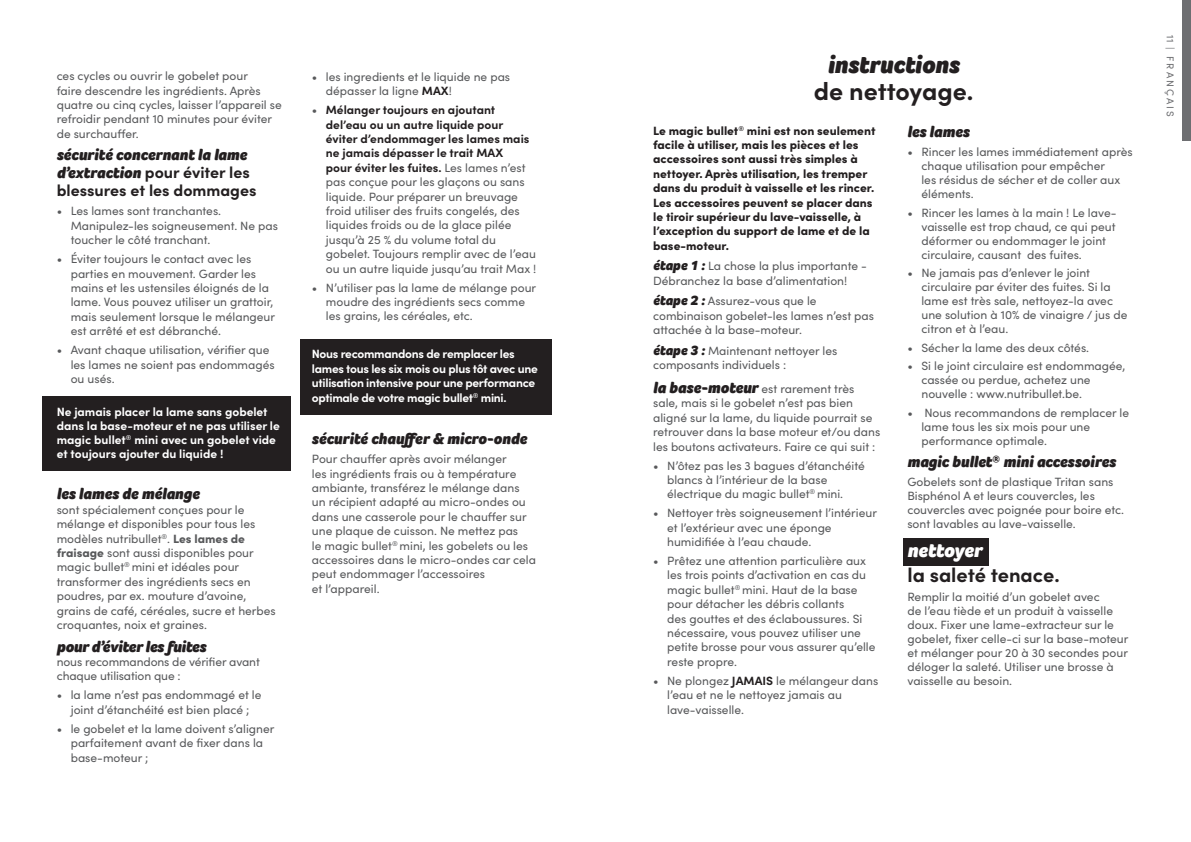
<style>
.page{position:relative;width:1191px;height:842px;background:#fff}
.page>*{position:absolute;margin:0;border:0;box-sizing:border-box;transform-origin:0 0}
.t1{font:italic 900 25px "Foco";color:#231f20}
.t2{font:700 25px "Sofia Pro";color:#231f20}
.t3{font:700 20px "Sofia Pro";color:#231f20}
.t4{font:italic 900 20px "Foco";letter-spacing:-.01em;color:#fff}
.t5{font:italic 900 16px "Foco";color:#231f20}
.t6{font:700 16px/18px "Sofia Pro";color:#231f20}
.t7{font:12px/14.4px "Sofia Pro";color:#58595b}
.t8{font:900 12px/14.4px "Sofia Pro";color:#231f20}
.t9{font:700 12px/14.4px "Sofia Pro";letter-spacing:-.025em;color:#fff}
.t10{font:700 12px/14px "Sofia Pro";color:#fff}
.t11{font:10px "Sofia Pro";letter-spacing:.21em;color:#6d6e71}
.s1{font-family:"Foco";font-weight:900;font-style:italic}
.s2{font-weight:900}
.s3{font-weight:700;color:#231f20}
.s4{font-family:"Foco";font-weight:900;font-style:italic;font-size:14px;color:#231f20}
.s5{font-family:"Foco";font-weight:900;font-style:italic;font-size:16px;color:#231f20}
</style>
<div class="page">
<div style="left:903px;top:539px;width:86px;height:27px;background:#231f20"></div>
<div style="left:42px;top:396px;width:248px;height:75px;background:#231f20"></div>
<div style="left:300px;top:339px;width:251px;height:76px;background:#231f20"></div>
<div style="left:1183px;top:0;width:8px;height:140px;background:#6d6e71"></div>
<p class="t7" style="left:57px;top:68px;width:227px">ces cycles ou ouvrir le gobelet pour<br>faire descendre les ingrédients. Après quatre ou cinq cycles, laisser l’appareil se refroidir pendant 10 minutes pour éviter de surchauffer.</p>
<h3 class="t5" style="left:57px;top:144px;width:192px">sécurité concernant la lame</h3>
<h3 class="t6" style="left:57px;top:162px;width:201px"><span class="s1">d’extraction</span> pour éviter les blessures et les dommages</h3>
<p class="t7" style="left:71px;top:203px;width:209px;text-indent:-14px">• Les lames sont tranchantes.<br>Manipulez-les soigneusement. Ne pas toucher le côté tranchant.</p>
<p class="t7" style="left:71px;top:251px;width:206px;text-indent:-14px">• Éviter toujours le contact avec les parties en mouvement. Garder les mains et les ustensiles éloignés de la lame. Vous pouvez utiliser un grattoir, mais seulement lorsque le mélangeur est arrêté et est débranché.</p>
<p class="t7" style="left:71px;top:342px;width:205px;text-indent:-14px">• Avant chaque utilisation, vérifier que les lames ne soient pas endommagés ou usés.</p>
<p class="t10" style="left:57px;top:404px;width:225px">Ne jamais placer la lame sans gobelet dans la base-moteur et ne pas utiliser le magic bullet<sup>®</sup> mini avec un gobelet vide et toujours ajouter du liquide !</p>
<h3 class="t5" style="left:57px;top:483px;width:145px">les lames de mélange</h3>
<p class="t7" style="left:57px;top:502px;width:221px">sont spécialement conçues pour le mélange et disponibles pour tous les modèles nutribullet<sup>®</sup>. <span class="s2">Les lames de fraisage</span> sont aussi disponibles pour magic bullet<sup>®</sup> mini et idéales pour transformer des ingrédients secs en poudres, par ex. mouture d’avoine, grains de café, céréales, sucre et herbes croquantes, noix et graines.</p>
<h3 class="t5" style="left:57px;top:636px;width:151px">pour d’éviter les fuites</h3>
<p class="t7" style="left:57px;top:654px;width:205px">nous recommandons de vérifier avant chaque utilisation que :</p>
<p class="t7" style="left:57px;top:687px;width:206px;text-align:center">• la lame n’est pas endommagé et le joint d’étanchéité est bien placé ;</p>
<p class="t7" style="left:71px;top:721px;width:205px;text-indent:-14px">• le gobelet et la lame doivent s’aligner parfaitement avant de fixer dans la base-moteur ;</p>
<p class="t7" style="left:326px;top:69px;width:186px;text-indent:-14px">• les ingredients et le liquide ne pas dépasser la ligne <span class="s3">MAX</span>!</p>
<p class="t7" style="left:326px;top:102px;width:212px;text-indent:-14px">• <span class="s3">Mélanger toujours en ajoutant del’eau ou un autre liquide pour éviter d’endommager les lames mais ne jamais dépasser le trait MAX<br>pour éviter les fuites.</span> Les lames n’est pas conçue pour les glaçons ou sans liquide. Pour préparer un breuvage froid utiliser des fruits congelés, des liquides froids ou de la glace pilée jusqu’à 25 % du volume total du gobelet. Toujours remplir avec de l’eau ou un autre liquide jusqu’au trait Max !</p>
<p class="t7" style="left:326px;top:280px;width:212px;text-indent:-14px">• N’utiliser pas la lame de mélange pour moudre des ingrédients secs comme les grains, les céréales, etc.</p>
<p class="t9" style="left:312px;top:346px;width:227px">Nous recommandons de remplacer les lames tous les six mois ou plus tôt avec une utilisation intensive pour une performance optimale de votre magic bullet<sup>®</sup> mini.</p>
<h3 class="t5" style="left:312px;top:428px;width:217px">sécurité chauffer &amp; micro-onde</h3>
<p class="t7" style="left:312px;top:451px;width:225px">Pour chauffer après avoir mélanger<br>les ingrédients frais ou à température ambiante, transférez le mélange dans un récipient adapté au micro-ondes ou dans une casserole pour le chauffer sur une plaque de cuisson. Ne mettez pas<br>le magic bullet<sup>®</sup> mini, les gobelets ou les accessoires dans le micro-ondes car cela peut endommager l’accessoires<br>et l’appareil.</p>
<h1 class="t1" style="left:827px;top:48px;width:133px">instructions</h1>
<h1 class="t2" style="left:814px;top:72px;width:161px">de nettoyage.</h1>
<p class="t8" style="left:653px;top:122px;width:224px">Le magic bullet<sup>®</sup> mini est non seulement facile à utiliser, mais les pièces et les accessoires sont aussi très simples à nettoyer. Après utilisation, les tremper dans du produit à vaisselle et les rincer.<br>Les accessoires peuvent se placer dans le tiroir supérieur du lave-vaisselle, à l’exception du support de lame et de la base-moteur.</p>
<p class="t7" style="left:653px;top:258px;width:215px"><span class="s4">étape 1 :</span> La chose la plus importante -<br>Débranchez la base d’alimentation!</p>
<p class="t7" style="left:653px;top:293px;width:222px"><span class="s4">étape 2 :</span> Assurez-vous que le combinaison gobelet-les lames n’est pas attachée à la base-moteur.</p>
<p class="t7" style="left:653px;top:343px;width:186px"><span class="s4">étape 3 :</span> Maintenant nettoyer les composants individuels :</p>
<p class="t7" style="left:653px;top:381px;width:229px"><span class="s5">la base-moteur</span> est rarement très sale, mais si le gobelet n’est pas bien aligné sur la lame, du liquide pourrait se retrouver dans la base moteur et/ou dans les boutons activateurs. Faire ce qui suit :</p>
<p class="t7" style="left:667px;top:457px;width:199px;text-indent:-14px">• N’ôtez pas les 3 bagues d’étanchéité blancs à l’intérieur de la base électrique du magic bullet<sup>®</sup> mini.</p>
<p class="t7" style="left:667px;top:505px;width:211px;text-indent:-14px">• Nettoyer très soigneusement l’intérieur et l’extérieur avec une éponge humidifiée à l’eau chaude.</p>
<p class="t7" style="left:667px;top:553px;width:210px;text-indent:-14px">• Prêtez une attention particulière aux les trois points d’activation en cas du magic bullet<sup>®</sup> mini. Haut de la base pour détacher les débris collants<br>des gouttes et des éclaboussures. Si nécessaire, vous pouvez utiliser une petite brosse pour vous assurer qu’elle reste propre.</p>
<p class="t7" style="left:667px;top:673px;width:212px;text-indent:-14px">• Ne plongez <span class="s3">JAMAIS</span> le mélangeur dans l’eau et ne le nettoyez jamais au lave-vaisselle.</p>
<h3 class="t5" style="left:907px;top:121px;width:64px">les lames</h3>
<p class="t7" style="left:921px;top:144px;width:213px;line-height:14px;text-indent:-14px">• Rincer les lames immédiatement après chaque utilisation pour empêcher<br>les résidus de sécher et de coller aux éléments.</p>
<p class="t7" style="left:921px;top:205px;width:197px;line-height:14px;text-indent:-14px">• Rincer les lames à la main ! Le lave&shy;vaisselle est trop chaud, ce qui peut déformer ou endommager le joint circulaire, causant des fuites.</p>
<p class="t7" style="left:921px;top:265px;width:207px;line-height:14px;text-indent:-14px">• Ne jamais pas d’enlever le joint circulaire par éviter des fuites. Si la lame est très sale, nettoyez-la avec une solution à 10% de vinaigre / jus de citron et à l’eau.</p>
<p class="t7" style="left:907px;top:340px;width:183px">• Sécher la lame des deux côtés.</p>
<p class="t7" style="left:921px;top:358px;width:206px;line-height:14px;text-indent:-14px">• Si le joint circulaire est endommagée, cassée ou perdue, achetez une nouvelle : www.nutribullet.be.</p>
<p class="t7" style="left:921px;top:405px;width:209px;line-height:14px;text-indent:-14px">• Nous recommandons de remplacer le lame tous les six mois pour une performance optimale.</p>
<h3 class="t5" style="left:907px;top:451px;width:210px">magic bullet<sup>®</sup> mini accessoires</h3>
<p class="t7" style="left:907px;top:474px;width:218px;line-height:14px">Gobelets sont de plastique Tritan sans Bisphénol A et leurs couvercles, les couvercles avec poignée pour boire etc. sont lavables au lave-vaisselle.</p>
<h2 class="t4" style="left:907px;top:537px;width:77px">nettoyer</h2>
<h2 class="t3" style="left:907px;top:560px;width:154px">la saleté tenace.</h2>
<p class="t7" style="left:907px;top:589px;width:222px;line-height:14px">Remplir la moitié d’un gobelet avec<br>de l’eau tiède et un produit à vaisselle doux. Fixer une lame-extracteur sur le gobelet, fixer celle-ci sur la base-moteur et mélanger pour 20 à 30 secondes pour déloger la saleté. Utiliser une brosse à vaisselle au besoin.</p>
<p class="t11" style="left:1177px;top:35px;width:83px;rotate:90deg">11 | FRANÇAIS</p>
</div>
